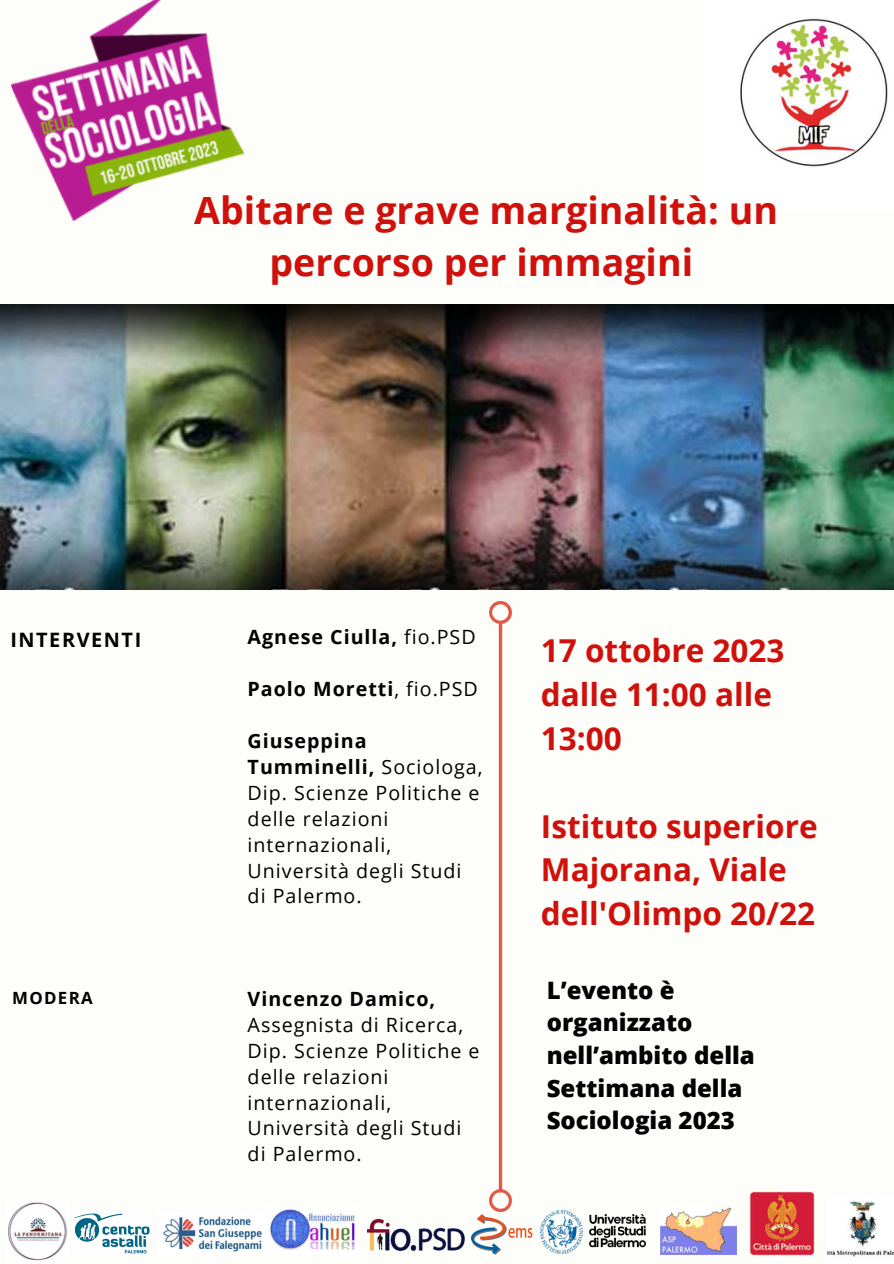
<style>
.page{position:relative;width:894px;height:1264px;background:#fff}
.page>*{position:absolute;margin:0;border:0;box-sizing:border-box;transform-origin:0 0}
.t1{font:700 37.5px/51.8px "Open Sans";color:#d0100b;text-align:center}
.t2{font:700 31.5px/44px "Open Sans";color:#d0100b}
.t3{font:800 24px/32.7px "Open Sans";color:#000}
.t4{font:700 19.8px "Open Sans";letter-spacing:.08em;color:#000}
.t5{font:19.65px/26px "Open Sans";letter-spacing:.05em;color:#000}
.t6{font:700 19.65px "Open Sans";letter-spacing:.05em;color:#000}
.t7{font:700 16.8px "Open Sans";letter-spacing:.08em;color:#000}
.s1{font-weight:400}
.s2{font-weight:700}
</style>
<div class="page">
<div style="left:0;top:0;width:893px;height:1263px;background:#fdfdf9"></div>
<svg style="left:489px;top:601px;width:23px;height:610px"></svg>
<img style="left:8px;top:1202px;width:59px;height:59px">
<img style="left:74px;top:1213px;width:76px;height:41px">
<img style="left:270px;top:1209px;width:85px;height:41px">
<img style="left:367px;top:1219px;width:97px;height:31px">
<img style="left:472px;top:1214px;width:60px;height:40px">
<img style="left:660px;top:1207px;width:76px;height:47px">
<img style="left:750px;top:1191px;width:63px;height:64px">
<img style="left:827px;top:1201px;width:66px;height:56px">
<img style="left:163px;top:1216px;width:99px;height:36px">
<img style="left:541px;top:1210px;width:104px;height:43px">
<img style="left:10px;top:0;width:235px;height:221px">
<img style="left:740px;top:18px;width:148px;height:149px">
<img style="left:0;top:305px;width:893px;height:285px">
<p class="t1" style="left:194px;top:184px;width:585px">Abitare e grave marginalità: un percorso per immagini</p>
<p class="t4" style="left:10px;top:625px;width:132px">INTERVENTI</p>
<p class="t7" style="left:12px;top:986px;width:82px">MODERA</p>
<p class="t6" style="left:247px;top:623px;width:229px">Agnese Ciulla, <span class="s1">fio.PSD</span></p>
<p class="t6" style="left:247px;top:675px;width:231px">Paolo Moretti<span class="s1">, fio.PSD</span></p>
<p class="t5" style="left:247px;top:727px;width:236px"><span class="s2">Giuseppina<br>Tumminelli,</span> Sociologa,<br>Dip. Scienze Politiche e delle relazioni internazionali,<br>Università degli Studi di Palermo.</p>
<p class="t5" style="left:247px;top:985px;width:233px"><span class="s2">Vincenzo Damico,<br></span>Assegnista di Ricerca,<br>Dip. Scienze Politiche e delle relazioni internazionali,<br>Università degli Studi di Palermo.</p>
<p class="t2" style="left:541px;top:627px;width:245px">17 ottobre 2023 dalle 11:00 alle<br>13:00</p>
<p class="t2" style="left:541px;top:803px;width:278px">Istituto superiore<br>Majorana, Viale dell'Olimpo 20/22</p>
<p class="t3" style="left:546px;top:973px;width:210px">L’evento è organizzato nell’ambito della<br>Settimana della<br>Sociologia 2023</p>
</div>
